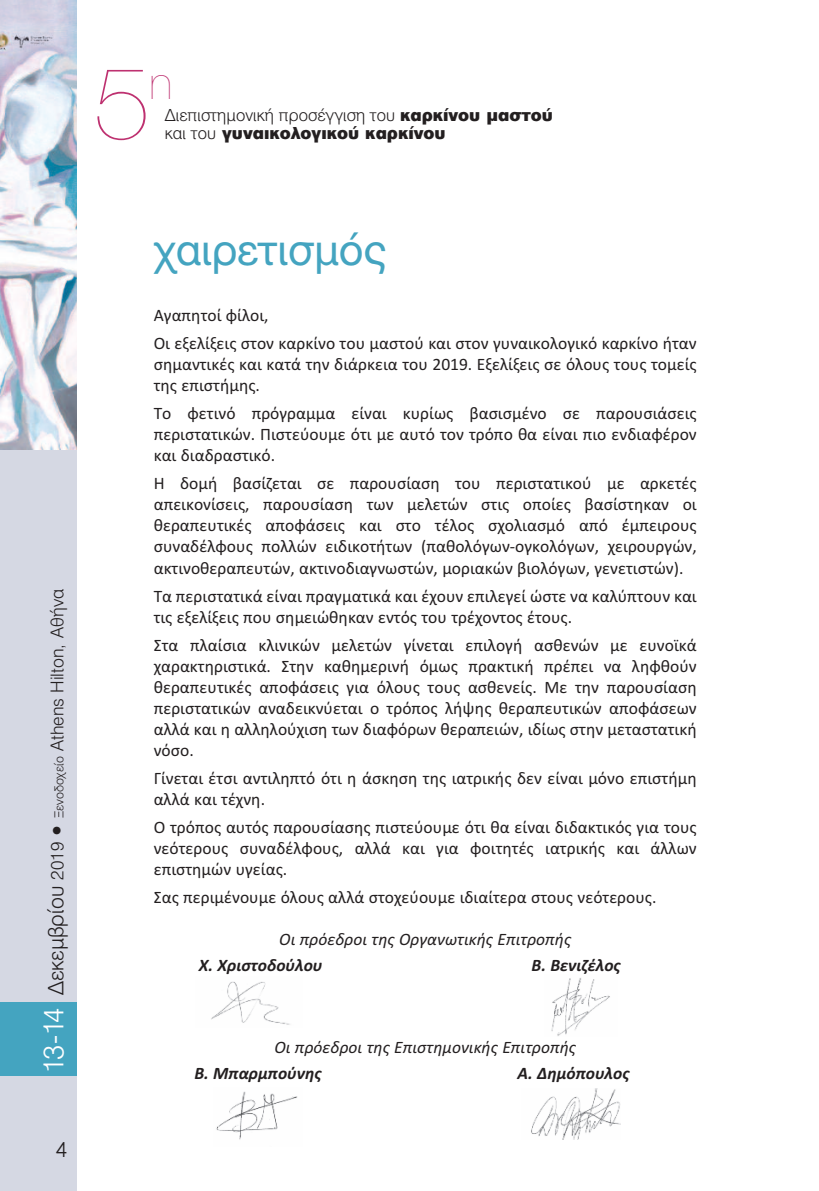
<style>
.page{position:relative;width:819px;height:1191px;background:#fff}
.page>*{position:absolute;margin:0;border:0;box-sizing:border-box;transform-origin:0 0}
.t1{font:100 99.75px "UB Helvetica";color:#be3170}
.t2{font:42px "UB Helvetica";color:#44a4c0}
.t3{font:40.25px "UB Helvetia Thin Normal";color:#be3170}
.t4{font:21px "PF Universal";color:#231f20}
.t5{font:17.5px/21px "Calibri";color:#231f20}
.t6{font:italic 17.5px "Calibri";color:#231f20}
.t7{font:italic 700 17.5px "Calibri";color:#231f20}
.t8{font:300 17.5px "UB Helvetica";color:#231f20}
.t9{font:300 16.45px "UB Helvetica";color:#231f20}
.t10{font:900 16.45px "UB Helvetica";color:#231f20}
.s1{font-weight:900}
.s2{font-weight:300}
.s3{font-size:28px;color:#fff}
.s4{font-size:21px}
.s5{font-size:12.25px}
</style>
<div class="page">
<div style="left:0;top:0;width:77px;height:1191px;background:#d5d8e3"></div>
<div style="left:0;top:1002px;width:77px;height:74px;background:#44a4c0"></div>
<img style="left:0;top:0;width:77px;height:449px">
<img style="left:211px;top:981px;width:79px;height:44px">
<img style="left:531px;top:1088px;width:89px;height:51px">
<img style="left:216px;top:1091px;width:81px;height:49px">
<img style="left:551px;top:978px;width:59px;height:58px">
<h1 class="t1" style="left:89px;top:55px;width:58px">5</h1>
<h3 class="t3" style="left:146px;top:62px;width:25px">η</h3>
<p class="t9" style="left:165px;top:105px;width:389px">Διεπιστημονική προσέγγιση του <span class="s1">καρκίνου μαστού</span></p>
<p class="t10" style="left:165px;top:123px;width:282px"><span class="s2">και του</span> γυναικολογικού καρκίνου</p>
<p class="t8" style="left:46px;top:1073px;width:485px;rotate:-90deg"><span class="s3">13-14</span> <span class="s4">Δεκεμβρίου</span> 2019 • <span class="s5">Ξενοδοχείο</span> Athens Hilton, Αθήνα</p>
<p class="t4" style="left:56px;top:1137px;width:13px">4</p>
<h2 class="t2" style="left:154px;top:225px;width:234px">χαιρετισμός</h2>
<p class="t5" style="left:154px;top:301px;width:544px;line-height:28px">Αγαπητοί φίλοι,<br>Οι εξελίξεις στον καρκίνο του μαστού και στον γυναικολογικό καρκίνο ήταν</p>
<p class="t5" style="left:154px;top:354px;width:544px">σημαντικές και κατά την διάρκεια του 2019. Εξελίξεις σε όλους τους τομείς της επιστήμης.</p>
<p class="t5" style="left:154px;top:403px;width:544px;text-align:justify">Το φετινό πρόγραμμα είναι κυρίως βασισμένο σε παρουσιάσεις περιστατικών. Πιστεύουμε ότι με αυτό τον τρόπο θα είναι πιο ενδιαφέρον και διαδραστικό.</p>
<p class="t5" style="left:154px;top:473px;width:544px;text-align:justify">Η δομή βασίζεται σε παρουσίαση του περιστατικού με αρκετές απεικονίσεις, παρουσίαση των μελετών στις οποίες βασίστηκαν οι θεραπευτικές αποφάσεις και στο τέλος σχολιασμό από έμπειρους συναδέλφους πολλών ειδικοτήτων (παθολόγων-ογκολόγων, χειρουργών, ακτινοθεραπευτών, ακτινοδιαγνωστών, μοριακών βιολόγων, γενετιστών).</p>
<p class="t5" style="left:154px;top:585px;width:544px">Τα περιστατικά είναι πραγματικά και έχουν επιλεγεί ώστε να καλύπτουν και τις εξελίξεις που σημειώθηκαν εντός του τρέχοντος έτους.</p>
<p class="t5" style="left:154px;top:634px;width:544px;text-align:justify">Στα πλαίσια κλινικών μελετών γίνεται επιλογή ασθενών με ευνοϊκά χαρακτηριστικά. Στην καθημερινή όμως πρακτική πρέπει να ληφθούν θεραπευτικές αποφάσεις για όλους τους ασθενείς. Με την παρουσίαση περιστατικών αναδεικνύεται ο τρόπος λήψης θεραπευτικών αποφάσεων αλλά και η αλληλούχιση των διαφόρων θεραπειών, ιδίως στην μεταστατική νόσο.</p>
<p class="t5" style="left:154px;top:767px;width:544px">Γίνεται έτσι αντιληπτό ότι η άσκηση της ιατρικής δεν είναι μόνο επιστήμη αλλά και τέχνη.</p>
<p class="t5" style="left:154px;top:816px;width:544px;text-align:justify">Ο τρόπος αυτός παρουσίασης πιστεύουμε ότι θα είναι διδακτικός για τους νεότερους συναδέλφους, αλλά και για φοιτητές ιατρικής και άλλων επιστημών υγείας.</p>
<p class="t5" style="left:154px;top:886px;width:504px">Σας περιμένουμε όλους αλλά στοχεύουμε ιδιαίτερα στους νεότερους.</p>
<p class="t6" style="left:279px;top:928px;width:293px">Οι πρόεδροι της Οργανωτικής Επιτροπής</p>
<p class="t7" style="left:199px;top:954px;width:125px">Χ. Χριστοδούλου</p>
<p class="t7" style="left:531px;top:954px;width:91px">Β. Βενιζέλος</p>
<p class="t6" style="left:274px;top:1037px;width:303px">Οι πρόεδροι της Επιστημονικής Επιτροπής</p>
<p class="t7" style="left:194px;top:1063px;width:129px">Β. Μπαρμπούνης</p>
<p class="t7" style="left:517px;top:1063px;width:113px">Α. Δημόπουλος</p>
</div>
